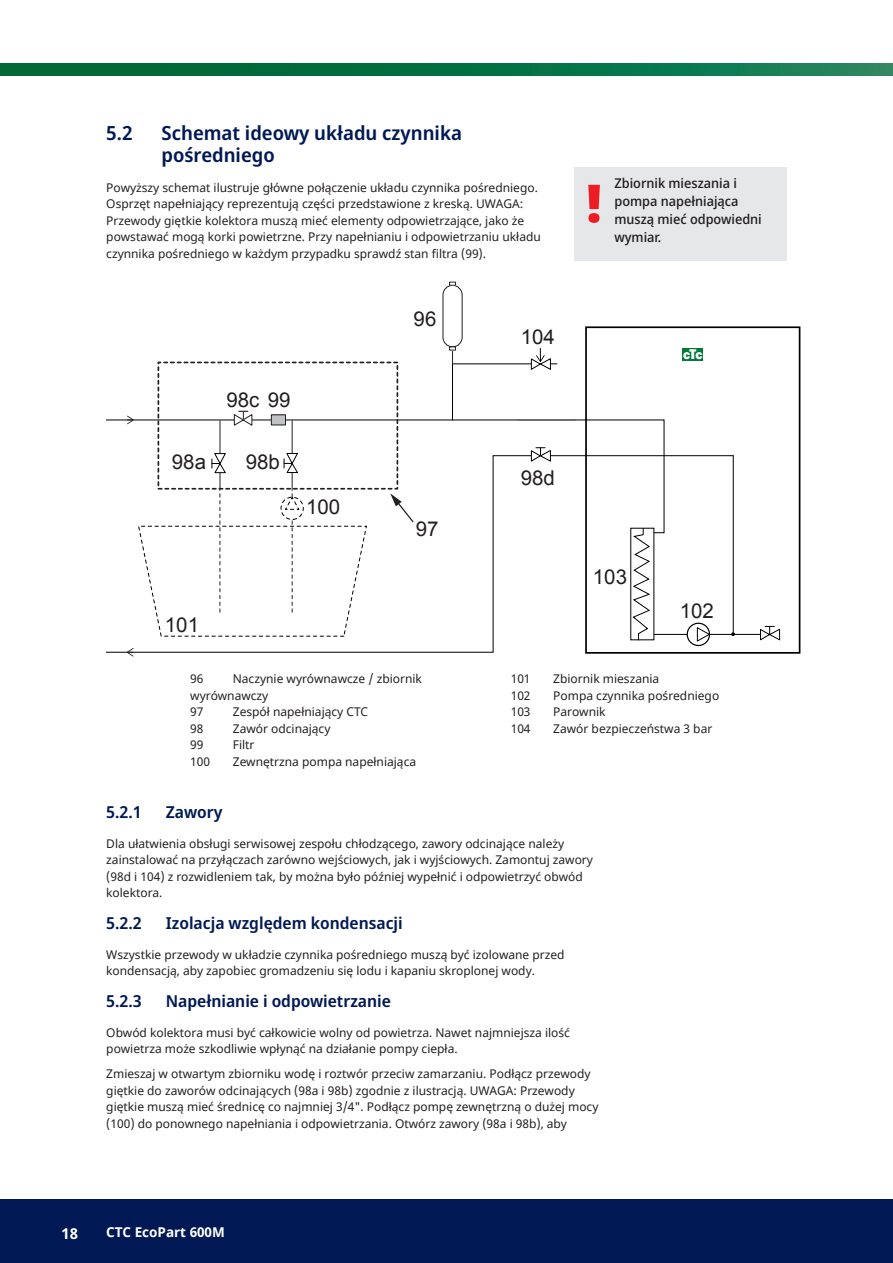
<style>
.page{position:relative;width:893px;height:1263px;background:#fff}
.page>*{position:absolute;margin:0;border:0;box-sizing:border-box;transform-origin:0 0}
.t1{font:900 52.5px "Noto Sans Display";color:#ee1d23}
.t2{font:20.4px "Arial";color:#231f20}
.t3{font:600 19.5px/22.5px "Noto Sans Display";color:#001954}
.t4{font:600 16.5px "Noto Sans Display";color:#001954}
.t5{font:700 15px "Noto Sans";color:#fff}
.t6{font:500 13.5px/18px "Noto Sans Display";color:#231f20}
.t7{font:700 13.5px "Noto Sans";color:#fff}
.t8{font:800 13.35px "Franklin Gothic";color:#fff}
.t9{font:12px/16.5px "Noto Sans";color:#231f20}
.s1{font-size:14.55px}
</style>
<div class="page">
<svg style="left:0;top:64px;width:893px;height:11px;background:#077244"></svg>
<div style="left:0;top:1199px;width:893px;height:64px;background:#001954"></div>
<div style="left:585px;top:326px;width:215px;height:328px;border:2px solid #000"></div>
<div style="left:682px;top:348px;width:21px;height:12px;background:#00793a"></div>
<svg style="left:106px;top:455px;width:628px;height:198px"></svg>
<hr style="left:654px;top:634px;width:107px;height:1px;background:#000">
<svg style="left:759px;top:626px;width:22px;height:15px"></svg>
<svg style="left:686px;top:623px;width:25px;height:23px"></svg>
<hr style="left:733px;top:456px;width:1px;height:179px;background:#000">
<svg style="left:632px;top:533px;width:19px;height:108px"></svg>
<svg style="left:106px;top:419px;width:559px;height:114px"></svg>
<hr style="left:518px;top:420px;width:58px;height:1px;background:#231f20">
<svg style="left:233px;top:411px;width:20px;height:16px"></svg>
<div style="left:271px;top:415px;width:14px;height:10px;background:#c1c2c4"></div>
<div style="left:271px;top:414px;width:15px;height:11px;border:1px solid #231f20"></div>
<hr style="left:292px;top:420px;width:1px;height:66px;background:#231f20">
<svg style="left:280px;top:454px;width:4px;height:18px"></svg>
<svg style="left:284px;top:452px;width:15px;height:22px"></svg>
<div style="left:443px;top:285px;width:20px;height:62px;border:1px solid #231f20;border-radius:10px"></div>
<svg style="left:127px;top:416px;width:7px;height:8px"></svg>
<svg style="left:127px;top:648px;width:7px;height:9px"></svg>
<svg style="left:138px;top:487px;width:229px;height:150px"></svg>
<div style="left:158px;top:362px;width:240px;height:128px;border:2px dashed #231f20"></div>
<svg style="left:449px;top:346px;width:109px;height:75px"></svg>
<svg style="left:449px;top:282px;width:7px;height:4px"></svg>
<svg style="left:390px;top:493px;width:25px;height:31px"></svg>
<hr style="left:220px;top:420px;width:1px;height:67px;background:#231f20">
<div style="left:208px;top:454px;width:17px;height:18px;background:#fff"></div>
<svg style="left:211px;top:452px;width:16px;height:22px"></svg>
<div style="left:574px;top:167px;width:213px;height:94px;background:#e6e7e9"></div>
<h3 class="t3" style="left:106px;top:124px;width:28px">5.2</h3>
<h3 class="t3" style="left:162px;top:122px;width:302px">Schemat ideowy układu czynnika pośredniego</h3>
<p class="t9" style="left:106px;top:179px;width:436px">Powyższy schemat ilustruje główne połączenie układu czynnika pośredniego.<br>Osprzęt napełniający reprezentują części przedstawione z kreską. UWAGA:<br>Przewody giętkie kolektora muszą mieć elementy odpowietrzające, jako że powstawać mogą korki powietrzne. Przy napełnianiu i odpowietrzaniu układu czynnika pośredniego w każdym przypadku sprawdź stan filtra (99).</p>
<h1 class="t1" style="left:587px;top:173px;width:16px">!</h1>
<p class="t6" style="left:614px;top:174px;width:149px">Zbiornik mieszania i pompa napełniająca muszą mieć odpowiedni wymiar.</p>
<h2 class="t2" style="left:172px;top:450px;width:36px">98a</h2>
<h2 class="t2" style="left:226px;top:388px;width:66px">98c 99</h2>
<h2 class="t2" style="left:246px;top:450px;width:36px">98b</h2>
<h2 class="t2" style="left:306px;top:495px;width:36px">100</h2>
<h2 class="t2" style="left:165px;top:613px;width:36px">101</h2>
<h2 class="t2" style="left:414px;top:307px;width:24px">96</h2>
<h2 class="t2" style="left:416px;top:517px;width:24px">97</h2>
<p class="t9" style="left:190px;top:671px;width:233px;text-indent:43px">Naczynie wyrównawcze / zbiornik wyrównawczy<br>97</p>
<p class="t9" style="left:190px;top:671px;width:15px">96</p>
<p class="t9" style="left:233px;top:704px;width:137px">Zespół napełniający CTC</p>
<p class="t9" style="left:190px;top:721px;width:15px">98</p>
<p class="t9" style="left:233px;top:721px;width:99px">Zawór odcinający</p>
<p class="t9" style="left:190px;top:737px;width:15px">99</p>
<p class="t9" style="left:233px;top:737px;width:23px">Filtr</p>
<p class="t9" style="left:190px;top:754px;width:21px">100</p>
<p class="t9" style="left:233px;top:754px;width:185px">Zewnętrzna pompa napełniająca</p>
<h2 class="t2" style="left:521px;top:325px;width:36px">104</h2>
<h2 class="t2" style="left:521px;top:466px;width:36px">98d</h2>
<h2 class="t2" style="left:593px;top:565px;width:36px">103</h2>
<p class="t8" style="left:683px;top:347px;width:21px">c<span class="s1">T</span>c</p>
<h2 class="t2" style="left:680px;top:599px;width:36px">102</h2>
<p class="t9" style="left:511px;top:671px;width:21px">101</p>
<p class="t9" style="left:553px;top:671px;width:108px">Zbiornik mieszania</p>
<p class="t9" style="left:511px;top:688px;width:21px">102</p>
<p class="t9" style="left:553px;top:688px;width:167px">Pompa czynnika pośredniego</p>
<p class="t9" style="left:511px;top:704px;width:21px">103</p>
<p class="t9" style="left:553px;top:704px;width:54px">Parownik</p>
<p class="t9" style="left:511px;top:721px;width:21px">104</p>
<p class="t9" style="left:553px;top:721px;width:161px">Zawór bezpieczeństwa 3 bar</p>
<h3 class="t4" style="left:106px;top:806px;width:37px">5.2.1</h3>
<h3 class="t4" style="left:166px;top:806px;width:58px">Zawory</h3>
<p class="t9" style="left:106px;top:835px;width:488px">Dla ułatwienia obsługi serwisowej zespołu chłodzącego, zawory odcinające należy zainstalować na przyłączach zarówno wejściowych, jak i wyjściowych. Zamontuj zawory (98d i 104) z rozwidleniem tak, by można było później wypełnić i odpowietrzyć obwód kolektora.</p>
<h3 class="t4" style="left:106px;top:917px;width:37px">5.2.2</h3>
<h3 class="t4" style="left:166px;top:912px;width:238px">Izolacja względem kondensacji</h3>
<p class="t9" style="left:106px;top:946px;width:460px">Wszystkie przewody w układzie czynnika pośredniego muszą być izolowane przed kondensacją, aby zapobiec gromadzeniu się lodu i kapaniu skroplonej wody.</p>
<h3 class="t4" style="left:106px;top:995px;width:37px">5.2.3</h3>
<h3 class="t4" style="left:166px;top:990px;width:227px">Napełnianie i odpowietrzanie</h3>
<p class="t9" style="left:106px;top:1024px;width:465px">Obwód kolektora musi być całkowicie wolny od powietrza. Nawet najmniejsza ilość powietrza może szkodliwie wpłynąć na działanie pompy ciepła.</p>
<p class="t9" style="left:106px;top:1066px;width:494px">Zmieszaj w otwartym zbiorniku wodę i roztwór przeciw zamarzaniu. Podłącz przewody giętkie do zaworów odcinających (98a i 98b) zgodnie z ilustracją. UWAGA: Przewody giętkie muszą mieć średnicę co najmniej 3/4". Podłącz pompę zewnętrzną o dużej mocy (100) do ponownego napełniania i odpowietrzania. Otwórz zawory (98a i 98b), aby</p>
<p class="t5" style="left:62px;top:1225px;width:18px">18</p>
<p class="t7" style="left:106px;top:1225px;width:120px">CTC EcoPart 600M</p>
</div>
